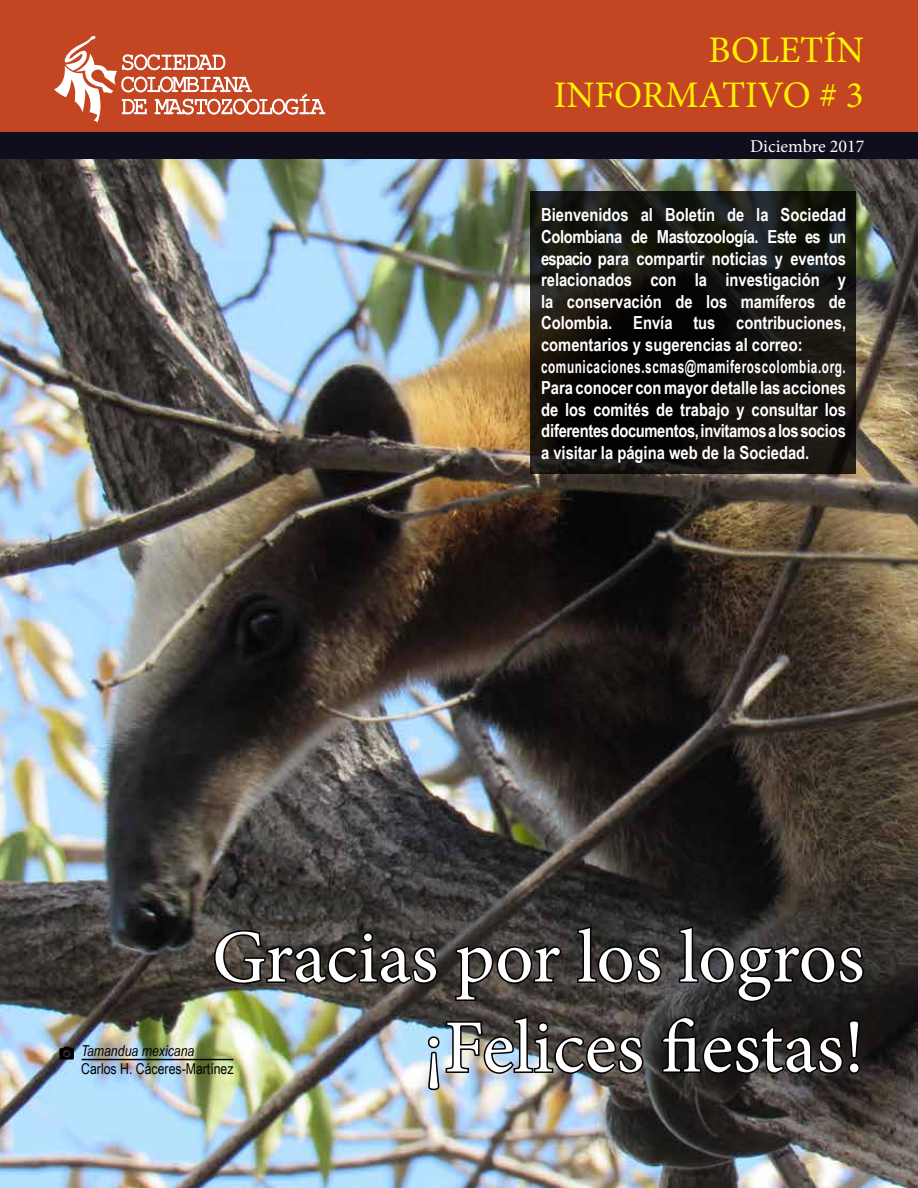
<style>
.page{position:relative;width:918px;height:1188px;background:#fff}
.page>*{position:absolute;margin:0;border:0;box-sizing:border-box;transform-origin:0 0}
.t1{font:75px/90px "Minion Pro";color:#fff;text-align:right}
.t2{font:37.5px/45px "Minion Pro";color:#fff200;text-align:right}
.t3{font:700 18px/21.6px "Arial Narrow";color:#fff}
.t4{font:18px "Minion Pro";color:#fff}
.t5{font:15px "Arial Narrow";color:#000}
.t6{font:italic 15px "Arial Narrow";color:#000}
</style>
<div class="page">
<img style="left:0;top:159px;width:918px;height:1029px">
<svg style="left:530px;top:191px;width:326px;height:283px;background:#13120e"></svg>
<div style="left:0;top:0;width:918px;height:132px;background:#c34522"></div>
<div style="left:0;top:132px;width:918px;height:27px;background:#100e1c"></div>
<svg style="left:54px;top:36px;width:271px;height:87px"></svg>
<svg style="left:60px;top:1047px;width:14px;height:13px"></svg>
<hr style="left:82px;top:1059px;width:151px;height:1px;background:#000">
<svg style="left:213px;top:929px;width:226px;height:57px;background:#312d2a"></svg>
<svg style="left:454px;top:943px;width:109px;height:59px;background:#322e2b"></svg>
<svg style="left:576px;top:924px;width:87px;height:61px;background:#2a2927"></svg>
<svg style="left:677px;top:924px;width:188px;height:80px;background:#262525"></svg>
<img style="left:426px;top:1014px;width:219px;height:78px">
<svg style="left:659px;top:1015px;width:202px;height:60px;background:#191817"></svg>
<h2 class="t2" style="left:554px;top:27px;width:312px">BOLETÍN<br>INFORMATIVO # 3</h2>
<p class="t4" style="left:750px;top:134px;width:116px">Diciembre 2017</p>
<p class="t3" style="left:541px;top:203px;width:307px">Bienvenidos al Boletín de la Sociedad Colombiana de Mastozoología. Este es un espacio para compartir noticias y eventos relacionados con la investigación y la conservación de los mamíferos de Colombia. Envía tus contribuciones, comentarios y sugerencias al correo: comunicaciones.scmas@mamiferoscolombia.org.<br>Para conocer con mayor detalle las acciones de los comités de trabajo y consultar los diferentes documentos, invitamos a los socios a visitar la página web de la Sociedad.</p>
<h1 class="t1" style="left:212px;top:913px;width:654px">Gracias por los logros ¡Felices fiestas!</h1>
<p class="t6" style="left:81px;top:1040px;width:115px">Tamandua mexicana</p>
<p class="t5" style="left:81px;top:1058px;width:154px">Carlos H. Cáceres-Martínez</p>
</div>
